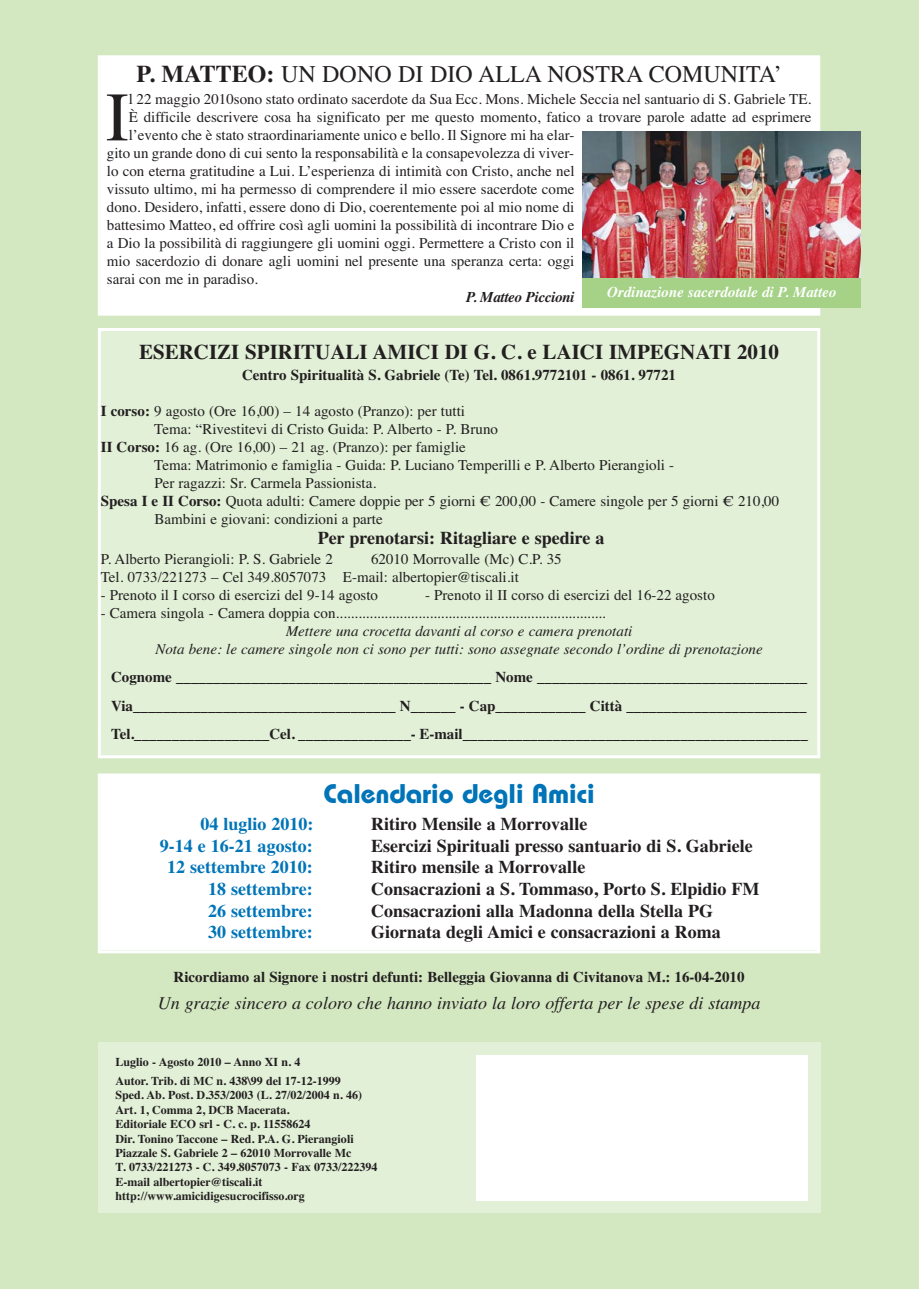
<style>
.page{position:relative;width:919px;height:1289px;background:#fff}
.page>*{position:absolute;margin:0;border:0;box-sizing:border-box;transform-origin:0 0}
.t1{font:69.3px "Times";color:#231f20}
.t2{font:700 27px "Bauhaus";color:#0074b8}
.t3{font:24px "Times";color:#231f20}
.t4{font:700 21px "Times";color:#231f20}
.t5{font:700 18px "Times";color:#231f20}
.t6{font:700 18px "Times";color:#0074b8}
.t7{font:italic 18px "Times";color:#231f20}
.t8{font:15px/18px "Times";color:#231f20}
.t9{font:700 15px/28.5px "Times";color:#231f20;text-align:justify}
.t10{font:italic 15px/18px "Times";color:#231f20;text-align:center}
.t11{font:italic 700 15px "Times";color:#fff}
.t12{font:italic 700 15px "Times";letter-spacing:-.02em;color:#231f20}
.t13{font:700 12px/14.4px "Times";color:#231f20}
.s1{font-weight:700}
</style>
<div class="page">
<div style="left:0;top:0;width:918px;height:1288px;background:#d3e8c1"></div>
<div style="left:98px;top:1042px;width:722px;height:170px;background:#e1f0d7"></div>
<div style="left:101px;top:58px;width:716px;height:254px;background:#fff"></div>
<div style="left:98px;top:55px;width:722px;height:260px;border:3px solid #fff"></div>
<div style="left:101px;top:776px;width:716px;height:174px;background:#fff"></div>
<div style="left:98px;top:773px;width:722px;height:180px;border:3px solid #fff"></div>
<div style="left:475px;top:1054px;width:332px;height:146px;background:#fff"></div>
<div style="left:101px;top:331px;width:716px;height:424px;background:#e1f0d7"></div>
<div style="left:98px;top:328px;width:722px;height:430px;border:3px solid #fff"></div>
<img style="left:582px;top:132px;width:278px;height:147px">
<div style="left:582px;top:279px;width:278px;height:29px;background:#a5d287"></div>
<h3 class="t3" style="left:136px;top:66px;width:646px"><span class="s1">P. MATTEO:</span> UN DONO DI DIO ALLA NOSTRA COMUNITA’</h3>
<h1 class="t1" style="left:106px;top:92px;width:25px">I</h1>
<p class="t8" style="left:129px;top:92px;width:684px">l 22 maggio 2010sono stato ordinato sacerdote da Sua Ecc. Mons. Michele Seccia nel santuario di S. Gabriele TE.</p>
<p class="t8" style="left:129px;top:110px;width:684px">È difficile descrivere cosa ha significato per me questo momento, fatico a trovare parole adatte ad esprimere</p>
<p class="t8" style="left:129px;top:128px;width:447px">l’evento che è stato straordinariamente unico e bello. Il Signore mi ha elar-</p>
<p class="t8" style="left:107px;top:146px;width:469px">gito un grande dono di cui sento la responsabilità e la consapevolezza di viver-</p>
<p class="t8" style="left:107px;top:164px;width:469px">lo con eterna gratitudine a Lui. L’esperienza di intimità con Cristo, anche nel</p>
<p class="t8" style="left:107px;top:182px;width:469px">vissuto ultimo, mi ha permesso di comprendere il mio essere sacerdote come</p>
<p class="t8" style="left:107px;top:200px;width:469px">dono. Desidero, infatti, essere dono di Dio, coerentemente poi al mio nome di</p>
<p class="t8" style="left:107px;top:218px;width:469px">battesimo Matteo, ed offrire così agli uomini la possibilità di incontrare Dio e</p>
<p class="t8" style="left:107px;top:236px;width:469px">a Dio la possibilità di raggiungere gli uomini oggi. Permettere a Cristo con il</p>
<p class="t8" style="left:107px;top:254px;width:469px">mio sacerdozio di donare agli uomini nel presente una speranza certa: oggi</p>
<p class="t8" style="left:107px;top:272px;width:153px">sarai con me in paradiso.</p>
<p class="t12" style="left:466px;top:292px;width:110px">P. Matteo Piccioni</p>
<p class="t11" style="left:607px;top:286px;width:231px">Ordinazione sacerdotale di P. Matteo</p>
<h3 class="t4" style="left:139px;top:344px;width:641px">ESERCIZI SPIRITUALI AMICI DI G. C. e LAICI IMPEGNATI 2010</h3>
<p class="t9" style="left:242px;top:362px;width:435px">Centro Spiritualità S. Gabriele (Te) Tel. 0861.9772101 - 0861. 97721</p>
<p class="t8" style="left:101px;top:403px;width:366px"><span class="s1">I corso:</span> 9 agosto (Ore 16,00) – 14 agosto (Pranzo): per tutti</p>
<p class="t8" style="left:154px;top:421px;width:345px">Tema: “Rivestitevi di Cristo Guida: P. Alberto - P. Bruno</p>
<p class="t8" style="left:101px;top:439px;width:366px"><span class="s1">II Corso:</span> 16 ag. (Ore 16,00) – 21 ag. (Pranzo): per famiglie</p>
<p class="t8" style="left:154px;top:457px;width:521px">Tema: Matrimonio e famiglia - Guida: P. Luciano Temperilli e P. Alberto Pierangioli -</p>
<p class="t8" style="left:154px;top:475px;width:223px">Per ragazzi: Sr. Carmela Passionista.</p>
<p class="t8" style="left:101px;top:493px;width:680px"><span class="s1">Spesa I e II Corso:</span> Quota adulti: Camere doppie per 5 giorni € 200,00 - Camere singole per 5 giorni € 210,00</p>
<p class="t8" style="left:154px;top:511px;width:230px">Bambini e giovani: condizioni a parte</p>
<p class="t5" style="left:318px;top:531px;width:288px">Per prenotarsi: Ritagliare e spedire a</p>
<p class="t8" style="left:101px;top:551px;width:233px">P. Alberto Pierangioli: P. S. Gabriele 2</p>
<p class="t8" style="left:101px;top:551px;width:462px;text-indent:270px">62010 Morrovalle (Mc) C.P. 35<br>Tel. 0733/221273 – Cel 349.8057073 E-mail: albertopier@tiscali.it</p>
<p class="t8" style="left:101px;top:587px;width:279px">- Prenoto il I corso di esercizi del 9-14 agosto</p>
<p class="t8" style="left:425px;top:587px;width:291px">- Prenoto il II corso di esercizi del 16-22 agosto</p>
<p class="t8" style="left:101px;top:605px;width:506px">- Camera singola - Camera doppia con........................................................................</p>
<p class="t10" style="left:155px;top:623px;width:608px">Mettere una crocetta davanti al corso e camera prenotati<br>Nota bene: le camere singole non ci sono per tutti: sono assegnate secondo l’ordine di prenotazione</p>
<p class="t9" style="left:111px;top:664px;width:698px">Cognome __________________________________________ Nome ____________________________________ Via___________________________________ N______ - Cap____________ Città ________________________ Tel.__________________Cel. _______________- E-mail______________________________________________</p>
<h2 class="t2" style="left:323px;top:784px;width:273px">Calendario degli Amici</h2>
<p class="t6" style="left:200px;top:817px;width:114px">04 luglio 2010:</p>
<p class="t5" style="left:371px;top:817px;width:218px">Ritiro Mensile a Morrovalle</p>
<p class="t6" style="left:160px;top:839px;width:154px">9-14 e 16-21 agosto:</p>
<p class="t5" style="left:371px;top:839px;width:383px">Esercizi Spirituali presso santuario di S. Gabriele</p>
<p class="t6" style="left:167px;top:860px;width:147px">12 settembre 2010:</p>
<p class="t5" style="left:371px;top:860px;width:216px">Ritiro mensile a Morrovalle</p>
<p class="t6" style="left:208px;top:882px;width:106px">18 settembre:</p>
<p class="t5" style="left:371px;top:882px;width:390px">Consacrazioni a S. Tommaso, Porto S. Elpidio FM</p>
<p class="t6" style="left:208px;top:904px;width:106px">26 settembre:</p>
<p class="t5" style="left:371px;top:904px;width:343px">Consacrazioni alla Madonna della Stella PG</p>
<p class="t6" style="left:208px;top:925px;width:106px">30 settembre:</p>
<p class="t5" style="left:371px;top:925px;width:351px">Giornata degli Amici e consacrazioni a Roma</p>
<p class="t9" style="left:174px;top:963px;width:572px">Ricordiamo al Signore i nostri defunti: Belleggia Giovanna di Civitanova M.: 16-04-2010</p>
<p class="t7" style="left:158px;top:996px;width:604px">Un grazie sincero a coloro che hanno inviato la loro offerta per le spese di stampa</p>
<p class="t13" style="left:116px;top:1053px;width:227px;line-height:18.9px">Luglio - Agosto 2010 – Anno XI n. 4<br>Autor. Trib. di MC n. 438\99 del 17-12-1999</p>
<p class="t13" style="left:116px;top:1089px;width:263px">Sped. Ab. Post. D.353/2003 (L. 27/02/2004 n. 46)<br>Art. 1, Comma 2, DCB Macerata.<br>Editoriale ECO srl - C. c. p. 11558624<br>Dir. Tonino Taccone – Red. P.A. G. Pierangioli Piazzale S. Gabriele 2 – 62010 Morrovalle Mc<br>T. 0733/221273 - C. 349.8057073 - Fax 0733/222394<br>E-mail albertopier@tiscali.it http://www.amicidigesucrocifisso.org</p>
</div>
